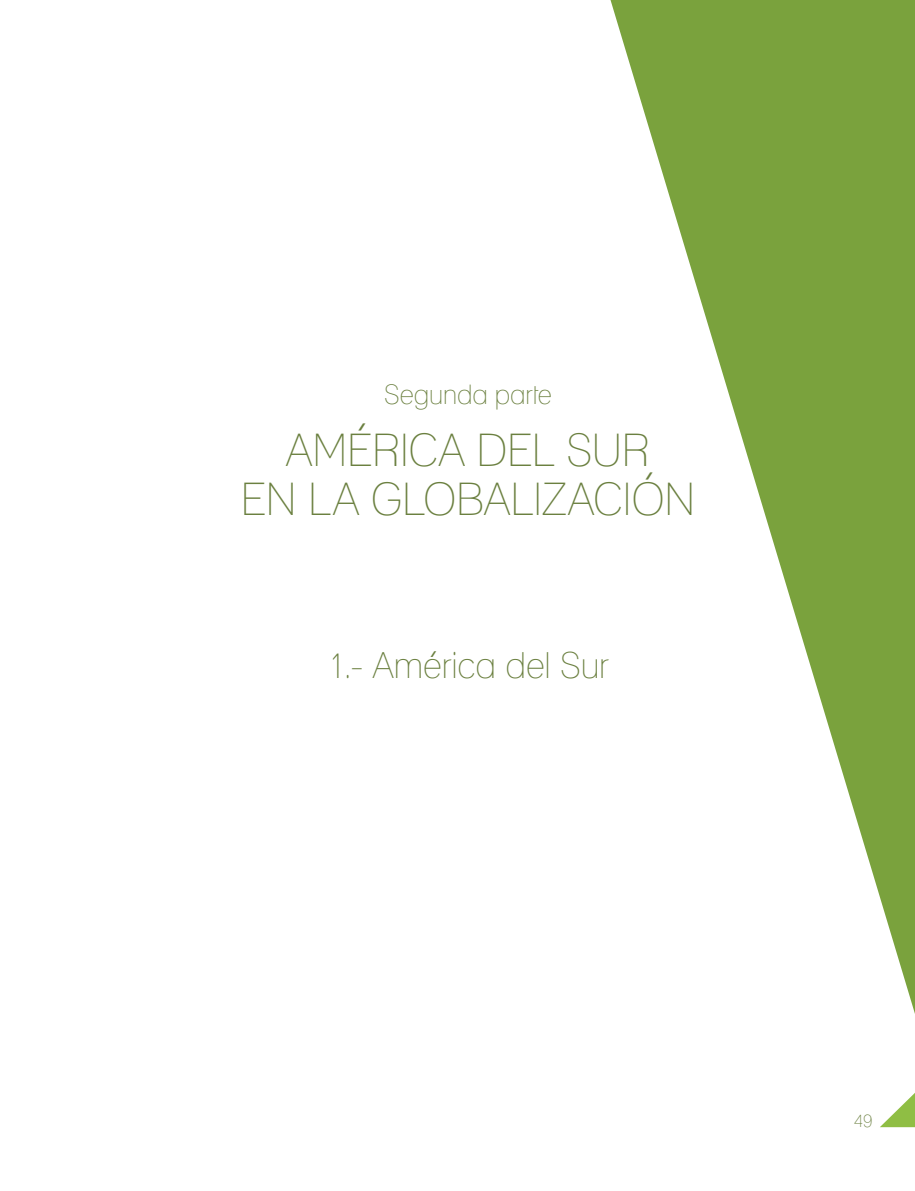
<style>
.page{position:relative;width:915px;height:1191px;background:#fff}
.page>*{position:absolute;margin:0;border:0;box-sizing:border-box;transform-origin:0 0}
.t1{font:condensed 45px/49.5px "Lane";letter-spacing:-.01em;color:#6b8040;text-align:center}
.t2{font:condensed 36px "Lane";letter-spacing:-.005em;color:#6b8040}
.t3{font:condensed 27px "Lane";letter-spacing:-.005em;color:#6b8040}
.t4{font:condensed 18px "Lane";color:#6a7f3f}
</style>
<div class="page">
<svg style="left:880px;top:1094px;width:34px;height:33px"></svg>
<svg style="left:610px;top:0;width:304px;height:1011px"></svg>
<p class="t3" style="left:384px;top:378px;width:169px">Segunda parte</p>
<p class="t1" style="left:241px;top:424px;width:456px">AMÉRICA DEL SUR<br>EN LA GLOBALIZACIÓN</p>
<p class="t2" style="left:327px;top:644px;width:282px">1.- América del Sur</p>
<p class="t4" style="left:853px;top:1109px;width:20px">49</p>
</div>
